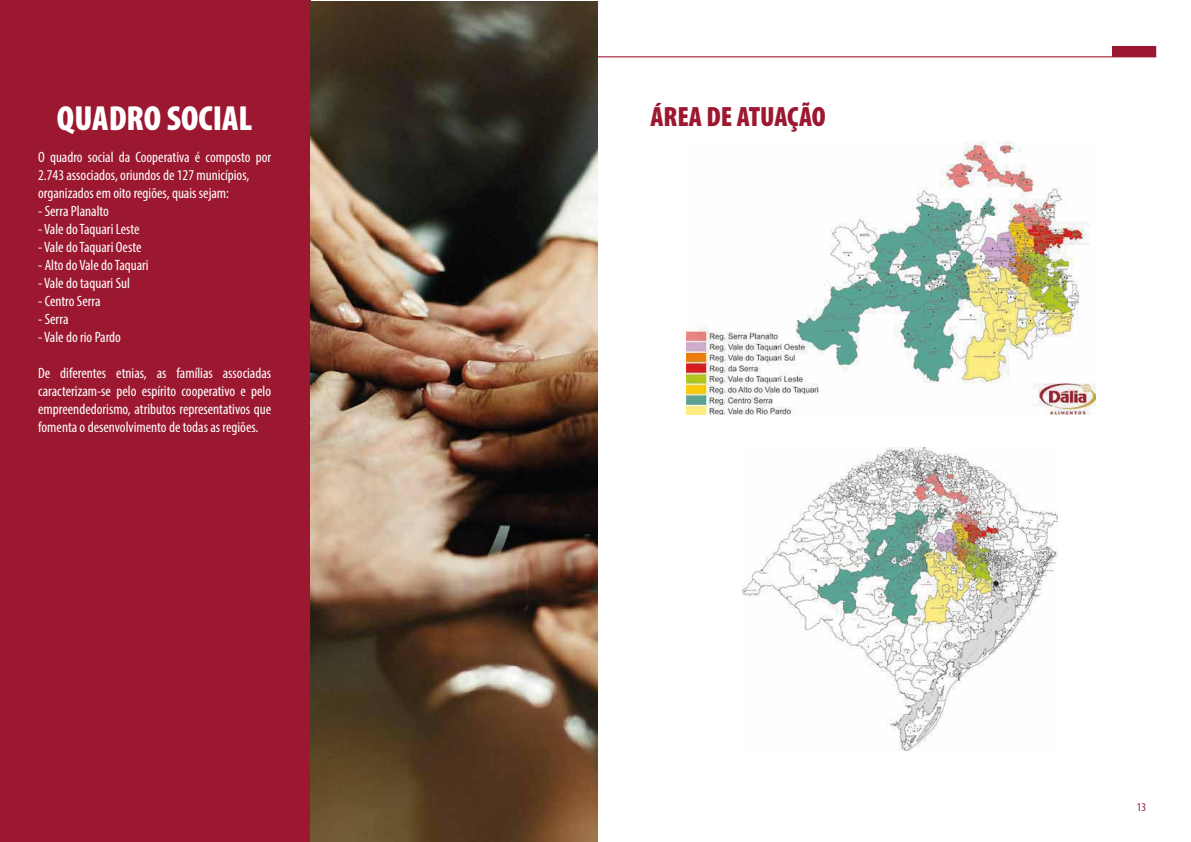
<style>
.page{position:relative;width:1191px;height:842px;background:#fff}
.page>*{position:absolute;margin:0;border:0;box-sizing:border-box;transform-origin:0 0}
.t1{font:900 condensed 35px "Myriad Pro";color:#fff}
.t2{font:900 condensed 28px "Myriad Pro";color:#9c1830}
.t3{font:condensed 15px/18px "Myriad Pro";color:#fff}
.t4{font:condensed 12px "Myriad Pro";color:#9c1830}
</style>
<div class="page">
<div style="left:0;top:0;width:310px;height:842px;background:#9c1830"></div>
<hr style="left:0;top:56px;width:1156px;height:1px;background:#9c1830">
<div style="left:1112px;top:46px;width:43px;height:10px;background:#9c1830"></div>
<img style="left:686px;top:142px;width:409px;height:273px">
<img style="left:742px;top:448px;width:315px;height:303px">
<img style="left:310px;top:1px;width:287px;height:841px">
<h1 class="t1" style="left:57px;top:96px;width:197px">QUADRO SOCIAL</h1>
<p class="t3" style="left:38px;top:148px;width:235px">O quadro social da Cooperativa é composto por<br>2.743 associados, oriundos de 127 municípios, organizados em oito regiões, quais sejam:</p>
<p class="t3" style="left:38px;top:202px;width:72px">- Serra Planalto</p>
<p class="t3" style="left:38px;top:220px;width:103px">- Vale do Taquari Leste</p>
<p class="t3" style="left:38px;top:238px;width:105px">- Vale do Taquari Oeste</p>
<p class="t3" style="left:38px;top:256px;width:112px">- Alto do Vale do Taquari</p>
<p class="t3" style="left:38px;top:274px;width:93px">- Vale do taquari Sul</p>
<p class="t3" style="left:38px;top:292px;width:64px">- Centro Serra</p>
<p class="t3" style="left:38px;top:310px;width:32px">- Serra</p>
<p class="t3" style="left:38px;top:328px;width:84px">- Vale do rio Pardo</p>
<p class="t3" style="left:38px;top:364px;width:235px;text-align:justify">De diferentes etnias, as famílias associadas caracterizam-se pelo espírito cooperativo e pelo empreendedorismo, atributos representativos que fomenta o desenvolvimento de todas as regiões.</p>
<h2 class="t2" style="left:650px;top:99px;width:177px">ÁREA DE ATUAÇÃO</h2>
<p class="t4" style="left:1136px;top:799px;width:11px">13</p>
</div>
